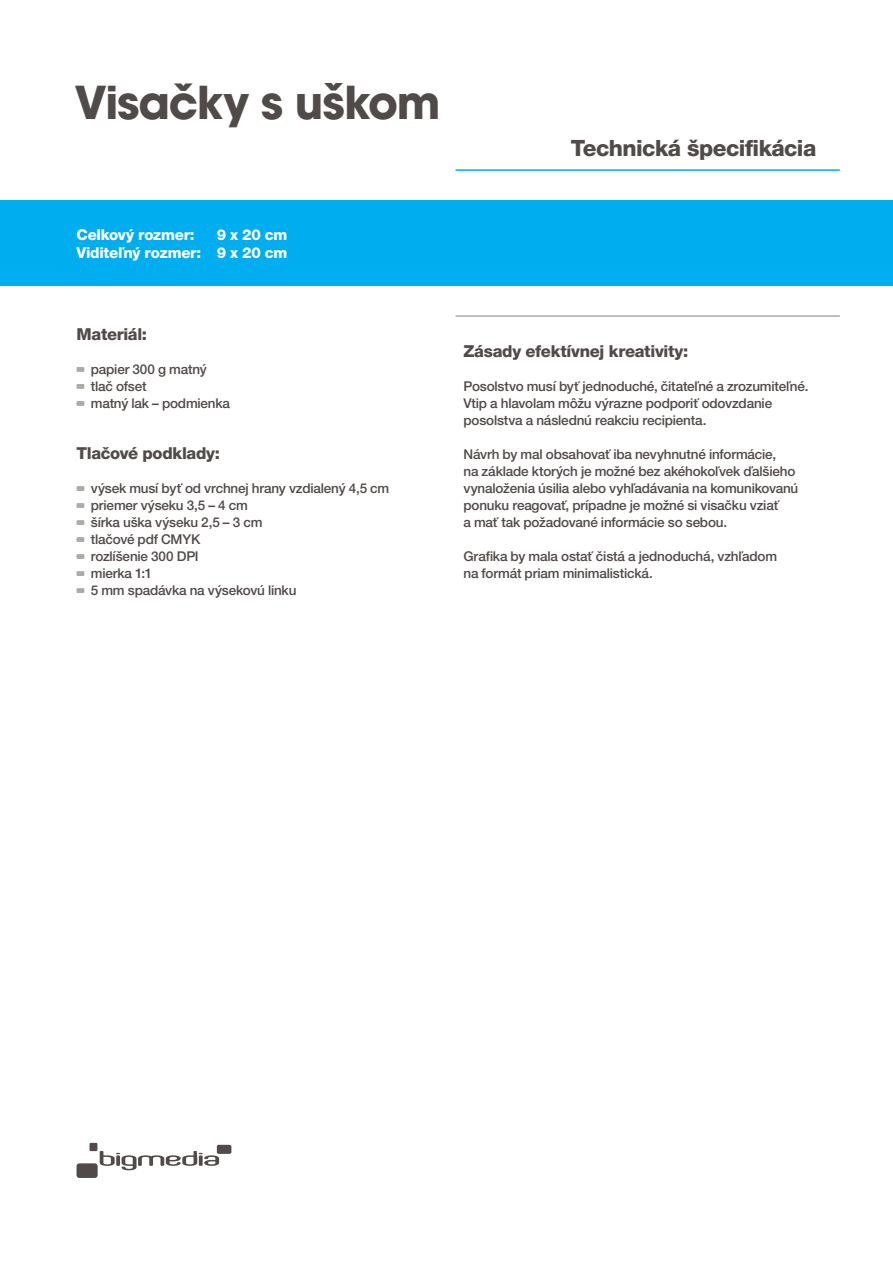
<style>
.page{position:relative;width:893px;height:1263px;background:#fff}
.page>*{position:absolute;margin:0;border:0;box-sizing:border-box;transform-origin:0 0}
.t1{font:700 45px "ITC Avant Garde Pro";letter-spacing:-.03em;color:#504a48}
.t2{font:800 22.5px "Helvetica Neue LT Pro";letter-spacing:-.025em;color:#504a48}
.t3{font:800 16.5px "Helvetica Neue LT Pro";letter-spacing:-.02em;color:#504a48}
.t4{font:800 15px/18px "Helvetica Neue LT Pro";letter-spacing:-.015em;color:#fff;text-align:right}
.t5{font:500 13.5px/17px "Helvetica Neue LT Pro";letter-spacing:-.015em;color:#504a48}
</style>
<div class="page">
<div style="left:0;top:201px;width:893px;height:85px;background:#00aeef"></div>
<div style="left:90px;top:1143px;width:7px;height:8px;background:#504a48"></div>
<div style="left:77px;top:1163px;width:21px;height:15px;background:#504a48;border-radius:3px"></div>
<div style="left:217px;top:1145px;width:14px;height:9px;background:#504a48;border-radius:2px"></div>
<svg style="left:100px;top:1151px;width:119px;height:19px"></svg>
<svg style="left:77px;top:367px;width:7px;height:5px"></svg>
<svg style="left:77px;top:384px;width:7px;height:5px"></svg>
<svg style="left:77px;top:401px;width:7px;height:5px"></svg>
<svg style="left:77px;top:486px;width:7px;height:5px"></svg>
<svg style="left:77px;top:503px;width:7px;height:5px"></svg>
<svg style="left:77px;top:520px;width:7px;height:5px"></svg>
<svg style="left:77px;top:537px;width:7px;height:5px"></svg>
<svg style="left:77px;top:554px;width:7px;height:5px"></svg>
<svg style="left:77px;top:571px;width:7px;height:5px"></svg>
<svg style="left:77px;top:588px;width:7px;height:5px"></svg>
<hr style="left:455px;top:169px;width:385px;height:2px;background:#00aeef">
<hr style="left:455px;top:315px;width:385px;height:2px;background:#acaba5">
<h1 class="t1" style="left:74px;top:72px;width:367px">Visačky s uškom</h1>
<h2 class="t2" style="left:571px;top:135px;width:247px">Technická špecifikácia</h2>
<p class="t4" style="left:77px;top:225px;width:120px">Celkový rozmer:</p>
<p class="t4" style="left:77px;top:225px;width:212px">9 x 20 cm<br>Viditeľný rozmer: 9 x 20 cm</p>
<p class="t3" style="left:77px;top:324px;width:72px">Materiál:</p>
<p class="t5" style="left:91px;top:361px;width:141px">papier 300 g matný tlač ofset<br>matný lak – podmienka</p>
<p class="t3" style="left:77px;top:444px;width:145px">Tlačové podklady:</p>
<p class="t5" style="left:91px;top:480px;width:300px">výsek musí byť od vrchnej hrany vzdialený 4,5 cm priemer výseku 3,5 – 4 cm<br>šírka uška výseku 2,5 – 3 cm<br>tlačové pdf CMYK<br>rozlíšenie 300 DPI<br>mierka 1:1<br>5 mm spadávka na výsekovú linku</p>
<p class="t3" style="left:463px;top:341px;width:226px">Zásady efektívnej kreativity:</p>
<p class="t5" style="left:463px;top:378px;width:346px">Posolstvo musí byť jednoduché, čitateľné a zrozumiteľné.<br>Vtip a hlavolam môžu výrazne podporiť odovzdanie posolstva a následnú reakciu recipienta.</p>
<p class="t5" style="left:463px;top:446px;width:336px">Návrh by mal obsahovať iba nevyhnutné informácie,<br>na základe ktorých je možné bez akéhokoľvek ďalšieho vynaloženia úsilia alebo vyhľadávania na komunikovanú ponuku reagovať, prípadne je možné si visačku vziať<br>a mať tak požadované informácie so sebou.</p>
<p class="t5" style="left:463px;top:548px;width:315px">Grafika by mala ostať čistá a jednoduchá, vzhľadom na formát priam minimalistická.</p>
</div>
